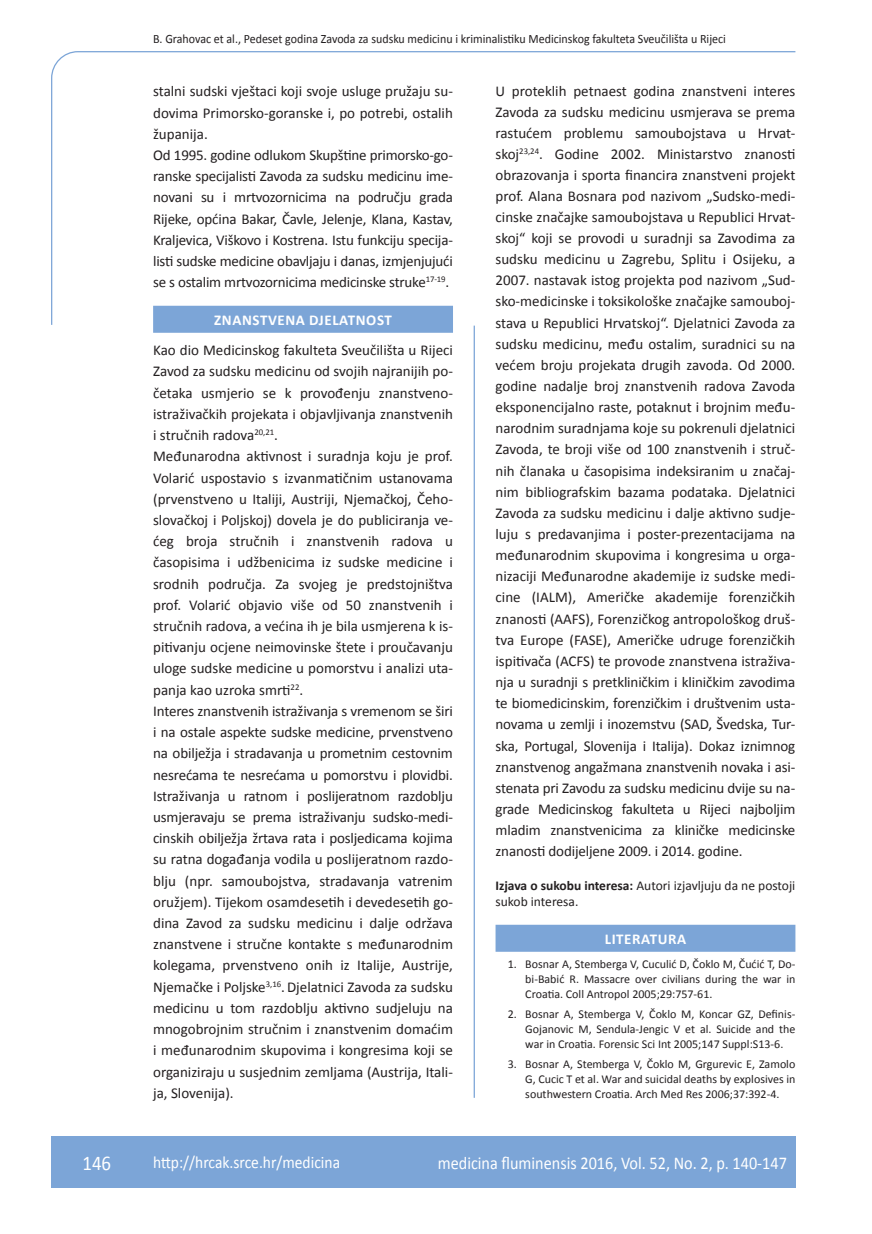
<style>
.page{position:relative;width:872px;height:1234px;background:#fff}
.page>*{position:absolute;margin:0;border:0;box-sizing:border-box;transform-origin:0 0}
.t1{font:21px "Calibri";color:#fff;scale:.9 1}
.t2{font:18px "Calibri";color:#fff;scale:.9 1}
.t3{font:17.25px "Calibri";color:#fff;scale:.9 1}
.t4{font:15px/21.1px "Calibri";color:#231f20}
.t5{font:700 15px "Calibri";letter-spacing:.04em;color:#fff}
.t6{font:13.5px/16.6px "Calibri";color:#231f20}
.t7{font:12.75px "Calibri";color:#231f20;scale:.94 1}
.t8{font:12px/15.1px "Calibri";color:#231f20;text-align:justify}
.s1{font-weight:700}
</style>
<div class="page">
<svg style="left:51px;top:51px;width:745px;height:274px"></svg>
<hr style="left:473px;top:325px;width:2px;height:772px;background:#7ca5d7">
<div style="left:51px;top:1135px;width:744px;height:51px;background:#7ca5d7"></div>
<div style="left:153px;top:306px;width:300px;height:27px;background:#7ca5d7"></div>
<div style="left:495px;top:924px;width:300px;height:27px;background:#7ca5d7"></div>
<p class="t7" style="left:153px;top:30px;width:611px">B. Grahovac et al., Pedeset godina Zavoda za sudsku medicinu i kriminalistiku Medicinskog fakulteta Sveučilišta u Rijeci</p>
<p class="t4" style="left:153px;top:80px;width:301px">stalni sudski vještaci koji svoje usluge pružaju su&shy;dovima Primorsko-goranske i, po potrebi, ostalih županija.<br>Od 1995. godine odlukom Skupštine primorsko-go&shy;ranske specijalisti Zavoda za sudsku medicinu ime&shy;novani su i mrtvozornicima na području grada Rijeke, općina Bakar, Čavle, Jelenje, Klana, Kastav, Kraljevica, Viškovo i Kostrena. Istu funkciju specija&shy;listi sudske medicine obavljaju i danas, izmjenjujući se s ostalim mrtvozornicima medicinske struke<sup>17-19</sup>.</p>
<p class="t5" style="left:214px;top:310px;width:179px">ZNANSTVENA DJELATNOST</p>
<p class="t4" style="left:153px;top:339px;width:301px">Kao dio Medicinskog fakulteta Sveučilišta u Rijeci Zavod za sudsku medicinu od svojih najranijih po&shy;četaka usmjerio se k provođenju znanstveno&shy;istraživačkih projekata i objavljivanja znanstvenih i stručnih radova<sup>20,21</sup>.<br>Međunarodna aktivnost i suradnja koju je prof.<br>Volarić uspostavio s izvanmatičnim ustanovama (prvenstveno u Italiji, Austriji, Njemačkoj, Čeho&shy;slovačkoj i Poljskoj) dovela je do publiciranja ve&shy;ćeg broja stručnih i znanstvenih radova u časopisima i udžbenicima iz sudske medicine i srodnih područja. Za svojeg je predstojništva prof. Volarić objavio više od 50 znanstvenih i stručnih radova, a većina ih je bila usmjerena k is&shy;pitivanju ocjene neimovinske štete i proučavanju uloge sudske medicine u pomorstvu i analizi uta&shy;panja kao uzroka smrti<sup>22</sup>.<br>Interes znanstvenih istraživanja s vremenom se širi i na ostale aspekte sudske medicine, prvenstveno na obilježja i stradavanja u prometnim cestovnim nesrećama te nesrećama u pomorstvu i plovidbi.<br>Istraživanja u ratnom i poslijeratnom razdoblju usmjeravaju se prema istraživanju sudsko-medi&shy;cinskih obilježja žrtava rata i posljedicama kojima su ratna događanja vodila u poslijeratnom razdo&shy;blju (npr. samoubojstva, stradavanja vatrenim oružjem). Tijekom osamdesetih i devedesetih go&shy;dina Zavod za sudsku medicinu i dalje održava znanstvene i stručne kontakte s međunarodnim kolegama, prvenstveno onih iz Italije, Austrije, Njemačke i Poljske<sup>3,16</sup>.Djelatnici Zavoda za sudsku medicinu u tom razdoblju aktivno sudjeluju na mnogobrojnim stručnim i znanstvenim domaćim i međunarodnim skupovima i kongresima koji se organiziraju u susjednim zemljama (Austrija, Itali&shy;ja, Slovenija).</p>
<p class="t4" style="left:495px;top:80px;width:301px;text-align:justify">U proteklih petnaest godina znanstveni interes Zavoda za sudsku medicinu usmjerava se prema rastućem problemu samoubojstava u Hrvat&shy;skoj<sup>23,24</sup>. Godine 2002. Ministarstvo znanosti obrazovanja i sporta financira znanstveni projekt prof. Alana Bosnara pod nazivom „Sudsko-medi&shy;cinske značajke samoubojstava u Republici Hrvat&shy;skoj“ koji se provodi u suradnji sa Zavodima za sudsku medicinu u Zagrebu, Splitu i Osijeku, a 2007. nastavak istog projekta pod nazivom „Sud&shy;sko-medicinske i toksikološke značajke samouboj&shy;stava u Republici Hrvatskoj“. Djelatnici Zavoda za sudsku medicinu, među ostalim, suradnici su na većem broju projekata drugih zavoda. Od 2000. godine nadalje broj znanstvenih radova Zavoda eksponencijalno raste, potaknut i brojnim među&shy;narodnim suradnjama koje su pokrenuli djelatnici Zavoda, te broji više od 100 znanstvenih i struč&shy;nih članaka u časopisima indeksiranim u značaj&shy;nim bibliografskim bazama podataka. Djelatnici Zavoda za sudsku medicinu i dalje aktivno sudje&shy;luju s predavanjima i poster-prezentacijama na međunarodnim skupovima i kongresima u orga&shy;nizaciji Međunarodne akademije iz sudske medi&shy;cine (IALM), Američke akademije forenzičkih znanosti (AAFS), Forenzičkog antropološkog druš&shy;tva Europe (FASE), Američke udruge forenzičkih ispitivača (ACFS) te provode znanstvena istraživa&shy;nja u suradnji s pretkliničkim i kliničkim zavodima te biomedicinskim, forenzičkim i društvenim usta&shy;novama u zemlji i inozemstvu (SAD, Švedska, Tur&shy;ska, Portugal, Slovenija i Italija). Dokaz iznimnog znanstvenog angažmana znanstvenih novaka i asi&shy;stenata pri Zavodu za sudsku medicinu dvije su na&shy;grade Medicinskog fakulteta u Rijeci najboljim mladim znanstvenicima za kliničke medicinske znanosti dodijeljene 2009. i 2014. godine.</p>
<p class="t6" style="left:495px;top:876px;width:301px"><span class="s1">Izjava o sukobu interesa:</span> Autori izjavljuju da ne postoji sukob interesa.</p>
<p class="t5" style="left:604px;top:929px;width:83px">LITERATURA</p>
<p class="t8" style="left:525px;top:955px;width:271px;text-indent:-18px">1. Bosnar A, Stemberga V, Cuculić D, Čoklo M, Čućić T, Do&shy;bi-Babić R. Massacre over civilians during the war in Croatia. Coll Antropol 2005;29:757-61.</p>
<p class="t8" style="left:525px;top:1005px;width:271px;text-indent:-18px">2. Bosnar A, Stemberga V, Čoklo M, Koncar GZ, Definis-Gojanovic M, Sendula-Jengic V et al. Suicide and the war in Croatia. Forensic Sci Int 2005;147 Suppl:S13-6.</p>
<p class="t8" style="left:525px;top:1055px;width:271px;text-indent:-18px">3. Bosnar A, Stemberga V, Čoklo M, Grgurevic E, Zamolo G, Cucic T et al. War and suicidal deaths by explosives in southwestern Croatia. Arch Med Res 2006;37:392-4.</p>
<h1 class="t1" style="left:82px;top:1149px;width:33px">146</h1>
<p class="t3" style="left:153px;top:1150px;width:209px">http://hrcak.srce.hr/medicina</p>
<p class="t2" style="left:438px;top:1151px;width:389px">medicina fluminensis 2016, Vol. 52, No. 2, p. 140-147</p>
</div>
